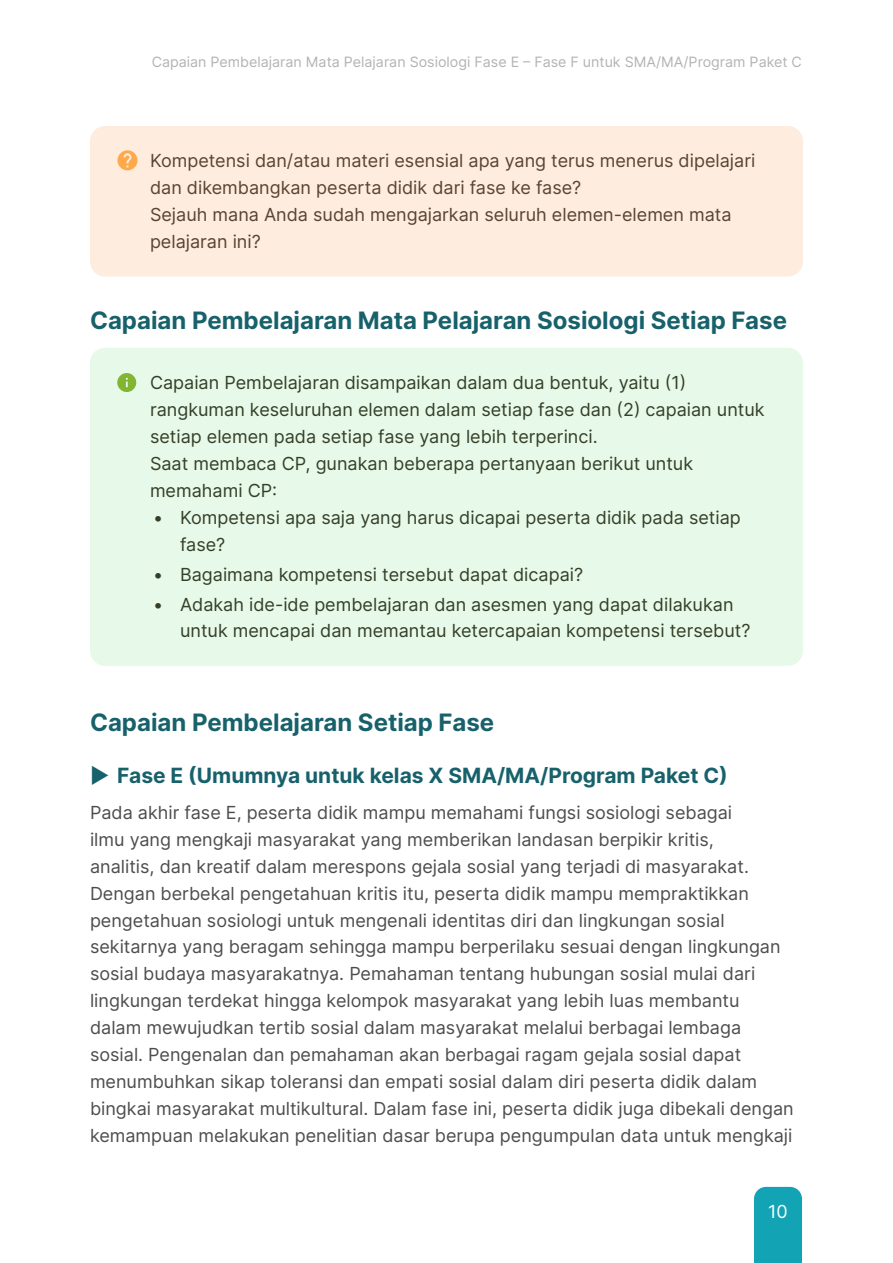
<style>
.page{position:relative;width:893px;height:1263px;background:#fff}
.page>*{position:absolute;margin:0;border:0;box-sizing:border-box;transform-origin:0 0}
.Heading_1{font:700 24px "Inter";color:#17616b}
.t1{font:700 21px "Inter";color:#17616b}
.t2{font:18px/26.8px "Inter";color:#4d4d4d}
.Biru{font:18px/26.8px "Inter";color:#353f28}
.Orange{font:18px/26.8px "Inter";color:#5a4331}
.t3{font:18px "Inter";color:#fff}
.t4{font:14.25px "Inter";color:#b3b3b3}
.s1{font-weight:400}
</style>
<div class="page">
<div style="left:754px;top:1187px;width:48px;height:76px;background:#12a3b4"></div>
<div style="left:90px;top:126px;width:713px;height:151px;background:#feecde;border-radius:15px"></div>
<div style="left:90px;top:348px;width:713px;height:177px;background:#e7f9e8;border-radius:15px"></div>
<div style="left:90px;top:482px;width:713px;height:97px;background:#e7f9e8;border-radius:15px"></div>
<div style="left:90px;top:539px;width:713px;height:70px;background:#e7f9e8;border-radius:15px"></div>
<div style="left:90px;top:569px;width:713px;height:97px;background:#e7f9e8;border-radius:15px"></div>
<svg style="left:117px;top:150px;width:21px;height:20px"></svg>
<svg style="left:117px;top:373px;width:19px;height:19px"></svg>
<p class="t4" style="left:152px;top:51px;width:652px">Capaian Pembelajaran Mata Pelajaran Sosiologi Fase E – Fase F untuk SMA/MA/Program Paket C</p>
<p class="Orange" style="left:150px;top:147px;width:607px">Kompetensi dan/atau materi esensial apa yang terus menerus dipelajari dan dikembangkan peserta didik dari fase ke fase?<br>Sejauh mana Anda sudah mengajarkan seluruh elemen-elemen mata pelajaran ini?</p>
<p class="Heading_1" style="left:90px;top:303px;width:698px">Capaian Pembelajaran Mata Pelajaran Sosiologi Setiap Fase</p>
<p class="Biru" style="left:150px;top:369px;width:616px">Capaian Pembelajaran disampaikan dalam dua bentuk, yaitu (1) rangkuman keseluruhan elemen dalam setiap fase dan (2) capaian untuk setiap elemen pada setiap fase yang lebih terperinci.<br>Saat membaca CP, gunakan beberapa pertanyaan berikut untuk memahami CP:</p>
<p class="Biru" style="left:180px;top:503px;width:562px;text-indent:-27px">• Kompetensi apa saja yang harus dicapai peserta didik pada setiap fase?</p>
<p class="Biru" style="left:153px;top:560px;width:432px">• Bagaimana kompetensi tersebut dapat dicapai?</p>
<p class="Biru" style="left:180px;top:590px;width:572px;text-indent:-27px">• Adakah ide-ide pembelajaran dan asesmen yang dapat dilakukan untuk mencapai dan memantau ketercapaian kompetensi tersebut?</p>
<p class="Heading_1" style="left:90px;top:704px;width:406px">Capaian Pembelajaran Setiap Fase</p>
<p class="t1" style="left:90px;top:760px;width:639px"><span class="s1">▶</span> Fase E (Umumnya untuk kelas X SMA/MA/Program Paket C)</p>
<p class="t2" style="left:90px;top:798px;width:705px">Pada akhir fase E, peserta didik mampu memahami fungsi sosiologi sebagai<br>ilmu yang mengkaji masyarakat yang memberikan landasan berpikir kritis,<br>analitis, dan kreatif dalam merespons gejala sosial yang terjadi di masyarakat.<br>Dengan berbekal pengetahuan kritis itu, peserta didik mampu mempraktikkan pengetahuan sosiologi untuk mengenali identitas diri dan lingkungan sosial sekitarnya yang beragam sehingga mampu berperilaku sesuai dengan lingkungan sosial budaya masyarakatnya. Pemahaman tentang hubungan sosial mulai dari lingkungan terdekat hingga kelompok masyarakat yang lebih luas membantu dalam mewujudkan tertib sosial dalam masyarakat melalui berbagai lembaga sosial. Pengenalan dan pemahaman akan berbagai ragam gejala sosial dapat menumbuhkan sikap toleransi dan empati sosial dalam diri peserta didik dalam bingkai masyarakat multikultural. Dalam fase ini, peserta didik juga dibekali dengan kemampuan melakukan penelitian dasar berupa pengumpulan data untuk mengkaji</p>
<p class="t3" style="left:768px;top:1198px;width:21px">10</p>
</div>
